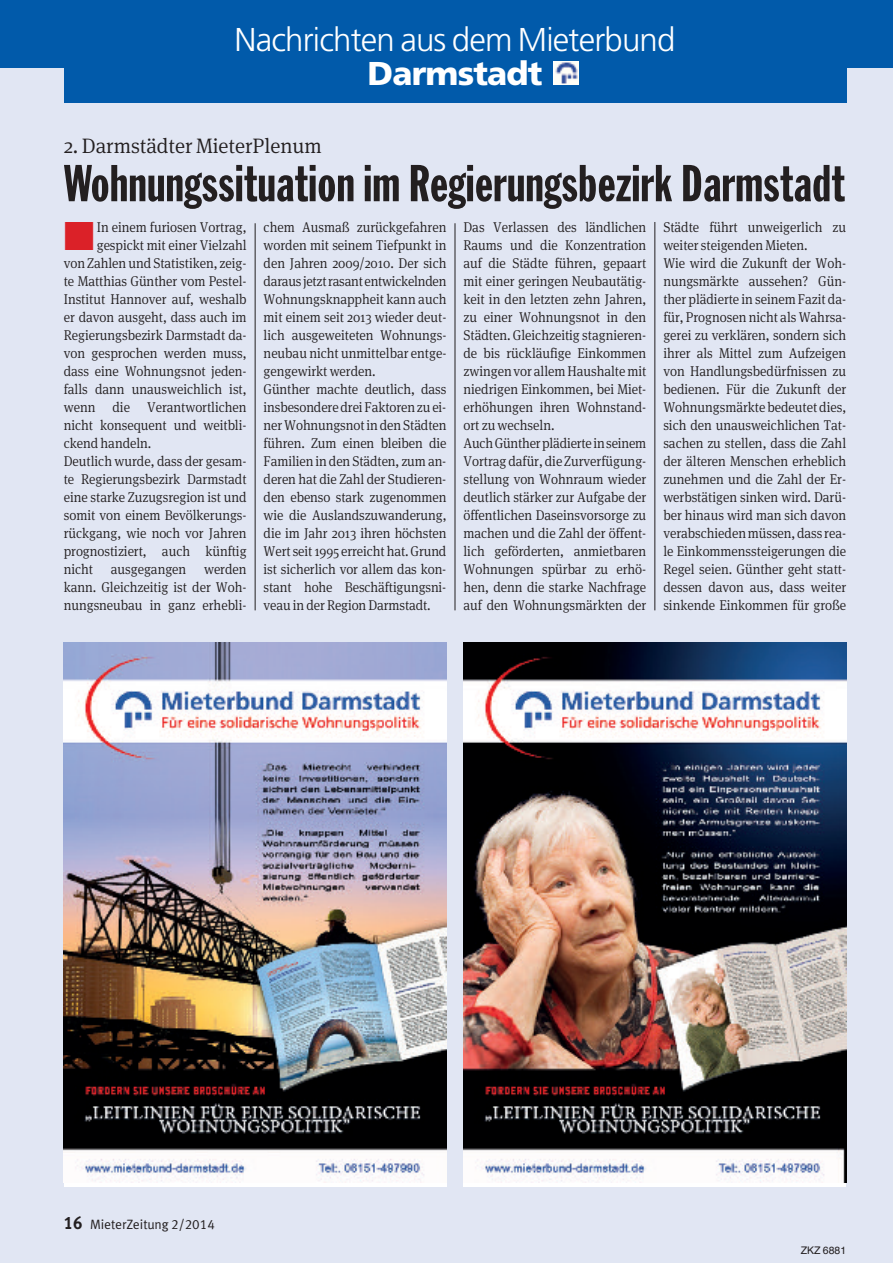
<style>
.page{position:relative;width:893px;height:1263px;background:#e1e6f3}
.page>*{position:absolute;margin:0;border:0;box-sizing:border-box;transform-origin:0 0}
.t1{font:51px "Franklin Gothic Extra Cond";letter-spacing:.01em;color:#231f20}
.t2{font:300 33px "Frutiger";letter-spacing:-.025em;color:#fff}
.t3{font:900 33px "Frutiger";letter-spacing:-.025em;color:#fff}
.t4{font:300 21px "Meta Serif OT";letter-spacing:-.005em;color:#231f20}
.t5{font:300 14.25px/18px "Meta Serif OT";letter-spacing:-.005em;color:#231f20;scale:.94 1}
.t6{font:13.5px "VZ Meta LF";color:#231f20}
.t7{font:10.5px "Helvetica";color:#231f20}
.s1{color:#db2128}
.s2{font-weight:700;font-size:18px}
</style>
<div class="page">
<hr style="left:255px;top:223px;width:1px;height:387px;background:#231f20">
<hr style="left:455px;top:223px;width:1px;height:387px;background:#231f20">
<hr style="left:655px;top:222px;width:1px;height:388px;background:#231f20">
<div style="left:64px;top:60px;width:782px;height:42px;background:#015aaa"></div>
<div style="left:0;top:0;width:893px;height:67px;background:#015aaa"></div>
<div style="left:553px;top:62px;width:26px;height:23px;background:#fffef7"></div>
<img style="left:555px;top:62px;width:23px;height:22px">
<img style="left:64px;top:642px;width:382px;height:540px">
<img style="left:463px;top:642px;width:383px;height:540px">
<h2 class="t2" style="left:235px;top:26px;width:442px">Nachrichten aus dem Mieterbund</h2>
<h2 class="t3" style="left:368px;top:60px;width:176px">Darmstadt</h2>
<h3 class="t4" style="left:64px;top:138px;width:259px">2. Darmstädter MieterPlenum</h3>
<h1 class="t1" style="left:64px;top:165px;width:782px">Wohnungssituation im Regierungsbezirk Darmstadt</h1>
<p class="t5" style="left:64px;top:219px;width:196px"><span class="s1">■</span> In einem furiosen Vortrag,</p>
<p class="t5" style="left:264px;top:219px;width:196px">chem Ausmaß zurückgefahren worden mit seinem Tiefpunkt in den Jahren 2009/2010. Der sich daraus jetztrasant entwickelnden<br>Wohnungsknappheit kann auch mit einem seit 2013 wieder deut&shy;lich ausgeweiteten Wohnungs&shy;neubau nicht unmittelbar entge&shy;gengewirkt werden.<br>Günther machte deutlich, dass insbesonderedrei Faktorenzuei&shy;ner Wohnungsnot in den Städten führen. Zum einen bleiben die<br>Familien in den Städten, zum an&shy;deren hat die Zahl der Studieren&shy;den ebenso stark zugenommen wie die Auslandszuwanderung, die im Jahr 2013 ihren höchsten<br>Wert seit 1995 erreicht hat. Grund ist sicherlich vor allem das kon&shy;stant hohe Beschäftigungsni&shy;veau in der Region Darmstadt.</p>
<p class="t5" style="left:463px;top:219px;width:196px">Das Verlassen des ländlichen<br>Raums und die Konzentration auf die Städte führen, gepaart mit einer geringen Neubautätig&shy;keit in den letzten zehn Jahren, zu einer Wohnungsnot in den<br>Städten. Gleichzeitig stagnieren&shy;de bis rückläufige Einkommen zwingenvor allemHaushaltemit niedrigen Einkommen, bei Miet&shy;erhöhungen ihren Wohnstand&shy;ort zu wechseln.<br>AuchGüntherplädierteinseinem<br>Vortrag dafür, die Zurverfügung&shy;stellung von Wohnraum wieder deutlich stärker zur Aufgabe der öffentlichen Daseinsvorsorge zu machen und die Zahl der öffent&shy;lich geförderten, anmietbaren<br>Wohnungen spürbar zu erhö&shy;hen, denn die starke Nachfrage auf den Wohnungsmärkten der</p>
<p class="t5" style="left:663px;top:219px;width:196px">Städte führt unweigerlich zu weiter steigenden Mieten.<br>Wie wird die Zukunft der Woh&shy;nungsmärkte aussehen? Gün&shy;ther plädierte in seinem Fazit da&shy;für, Prognosen nicht als Wahrsa&shy;gerei zu verklären, sondern sich ihrer als Mittel zum Aufzeigen von Handlungsbedürfnissen zu bedienen. Für die Zukunft der<br>Wohnungsmärkte bedeutet dies, sich den unausweichlichen Tat&shy;sachen zu stellen, dass die Zahl der älteren Menschen erheblich zunehmen und die Zahl der Er&shy;werbstätigen sinken wird. Darü&shy;ber hinaus wird man sich davon verabschiedenmüssen,dass rea&shy;le Einkommenssteigerungen die<br>Regel seien. Günther geht statt&shy;dessen davon aus, dass weiter sinkende Einkommen für große</p>
<p class="t5" style="left:97px;top:237px;width:161px">gespickt mit einer Vielzahl</p>
<p class="t5" style="left:64px;top:255px;width:196px">von Zahlen und Statistiken, zeig-</p>
<p class="t5" style="left:64px;top:273px;width:196px">te Matthias Günther vom Pestel-</p>
<p class="t5" style="left:64px;top:291px;width:196px">Institut Hannover auf, weshalb</p>
<p class="t5" style="left:64px;top:309px;width:196px">er davon ausgeht, dass auch im</p>
<p class="t5" style="left:64px;top:327px;width:196px">Regierungsbezirk Darmstadt da-</p>
<p class="t5" style="left:64px;top:345px;width:196px">von gesprochen werden muss,</p>
<p class="t5" style="left:64px;top:363px;width:196px">dass eine Wohnungsnot jeden-</p>
<p class="t5" style="left:64px;top:381px;width:196px">falls dann unausweichlich ist,</p>
<p class="t5" style="left:64px;top:399px;width:196px">wenn die Verantwortlichen</p>
<p class="t5" style="left:64px;top:417px;width:196px">nicht konsequent und weitbli-</p>
<p class="t5" style="left:64px;top:435px;width:95px">ckend handeln.</p>
<p class="t5" style="left:64px;top:453px;width:196px">Deutlich wurde, dass der gesam-</p>
<p class="t5" style="left:64px;top:471px;width:196px">te Regierungsbezirk Darmstadt</p>
<p class="t5" style="left:64px;top:489px;width:196px">eine starke Zuzugsregion ist und</p>
<p class="t5" style="left:64px;top:507px;width:196px">somit von einem Bevölkerungs-</p>
<p class="t5" style="left:64px;top:525px;width:196px">rückgang, wie noch vor Jahren</p>
<p class="t5" style="left:64px;top:543px;width:196px">prognostiziert, auch künftig</p>
<p class="t5" style="left:64px;top:561px;width:196px">nicht ausgegangen werden</p>
<p class="t5" style="left:64px;top:579px;width:196px">kann. Gleichzeitig ist der Woh-</p>
<p class="t5" style="left:64px;top:597px;width:196px">nungsneubau in ganz erhebli-</p>
<p class="t6" style="left:64px;top:1216px;width:153px"><span class="s2">16</span> MieterZeitung 2/2014</p>
<p class="t7" style="left:801px;top:1244px;width:47px">ZKZ 6881</p>
</div>
